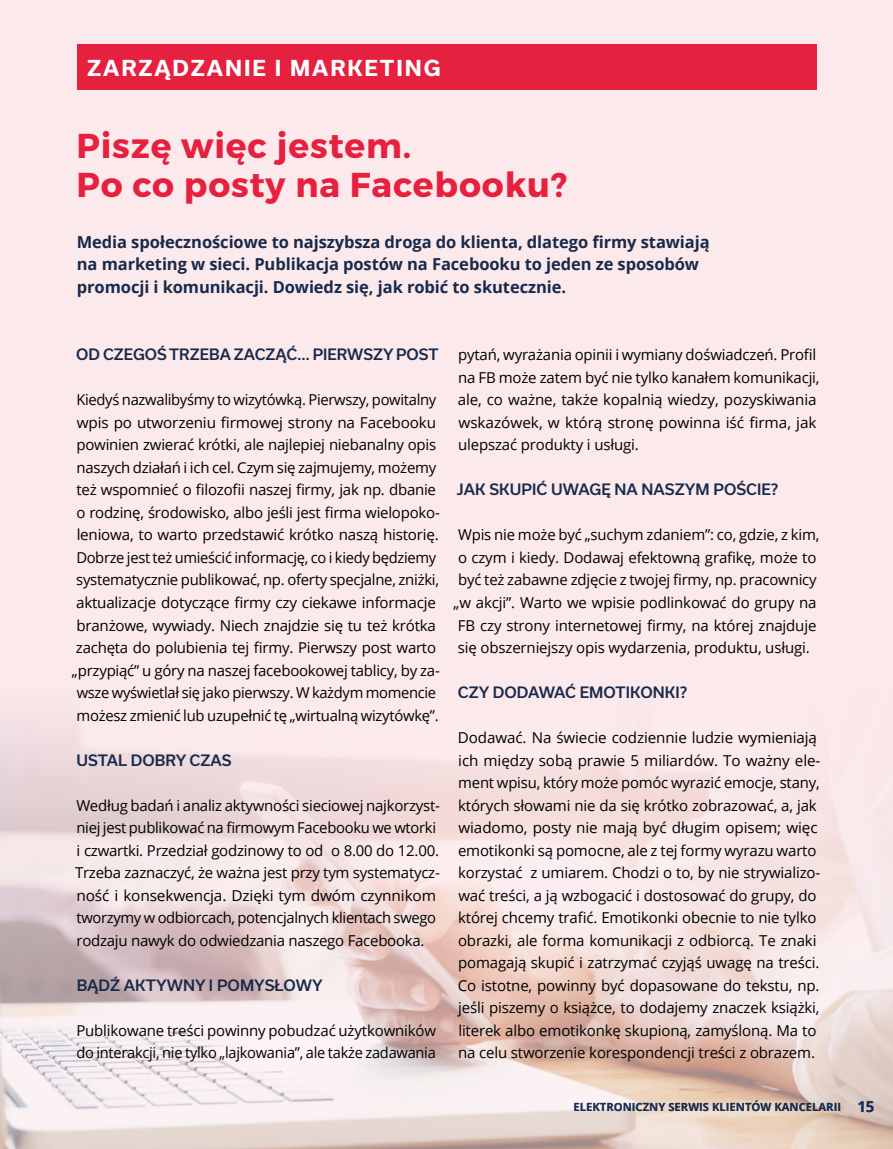
<style>
.page{position:relative;width:893px;height:1149px;background:#fff}
.page>*{position:absolute;margin:0;border:0;box-sizing:border-box;transform-origin:0 0}
.t1{font:34.5px/39px "Trueno Bd";letter-spacing:.025em;color:#e6203f}
.t2{font:700 21px "Usual";letter-spacing:.09em;color:#fff}
.t3{font:700 16.5px/22.5px "Open Sans";letter-spacing:-.005em;color:#182a4b}
.t4{font:15px/22.5px "Open Sans";letter-spacing:-.01em;color:#000}
.t5{font:500 15px "Usual";letter-spacing:.005em;color:#182a4b}
.t6{font:700 11.25px "Open Sans";color:#152e55}
.s1{font-size:15px}
</style>
<div class="page">
<div style="left:0;top:0;width:893px;height:1148px;background:#fce9ec"></div>
<div style="left:77px;top:44px;width:739px;height:46px;background:#e6203f"></div>
<img style="left:0;top:727px;width:893px;height:421px">
<h2 class="t2" style="left:87px;top:56px;width:355px">ZARZĄDZANIE I MARKETING</h2>
<h1 class="t1" style="left:76px;top:127px;width:492px">Piszę więc jestem.<br>Po co posty na Facebooku?</h1>
<p class="t3" style="left:77px;top:230px;width:634px">Media społecznościowe to najszybsza droga do klienta, dlatego firmy stawiają na marketing w sieci. Publikacja postów na Facebooku to jeden ze sposobów promocji i komunikacji. Dowiedz się, jak robić to skutecznie.</p>
<p class="t5" style="left:76px;top:346px;width:364px">OD CZEGOŚ TRZEBA ZACZĄĆ… PIERWSZY POST</p>
<p class="t4" style="left:72px;top:388px;width:369px;text-align:center">Kiedyś nazwalibyśmy to wizytówką. Pierwszy, powitalny wpis po utworzeniu firmowej strony na Facebooku powinien zwierać krótki, ale najlepiej niebanalny opis naszych działań i ich cel. Czym się zajmujemy, możemy też wspomnieć o filozofii naszej firmy, jak np. dbanie o rodzinę, środowisko, albo jeśli jest firma wielopoko&shy;leniowa, to warto przedstawić krótko naszą historię.<br>Dobrze jest też umieścić informację, co i kiedy będziemy systematycznie publikować, np. oferty specjalne, zniżki, aktualizacje dotyczące firmy czy ciekawe informacje branżowe, wywiady. Niech znajdzie się tu też krótka zachęta do polubienia tej firmy. Pierwszy post warto „przypiąć” u góry na naszej facebookowej tablicy, by za&shy;wsze wyświetlał się jako pierwszy. W każdym momencie możesz zmienić lub uzupełnić tę „wirtualną wizytówkę”.</p>
<p class="t5" style="left:77px;top:751px;width:157px">USTAL DOBRY CZAS</p>
<p class="t4" style="left:75px;top:793px;width:366px">Według badań i analiz aktywności sieciowej najkorzyst&shy;niej jest publikować na firmowym Facebooku we wtorki i czwartki. Przedział godzinowy to od o 8.00 do 12.00.<br>Trzeba zaznaczyć, że ważna jest przy tym systematycz&shy;ność i konsekwencja. Dzięki tym dwóm czynnikom tworzymy w odbiorcach, potencjalnych klientach swego rodzaju nawyk do odwiedzania naszego Facebooka.</p>
<p class="t5" style="left:77px;top:976px;width:247px">BĄDŹ AKTYWNY I POMYSŁOWY</p>
<p class="t4" style="left:76px;top:1018px;width:361px">Publikowane treści powinny pobudzać użytkowników do interakcji, nie tylko „lajkowania”, ale także zadawania</p>
<p class="t4" style="left:458px;top:343px;width:363px">pytań, wyrażania opinii i wymiany doświadczeń. Profil na FB może zatem być nie tylko kanałem komunikacji, ale, co ważne, także kopalnią wiedzy, pozyskiwania wskazówek, w którą stronę powinna iść firma, jak ulepszać produkty i usługi.</p>
<p class="t5" style="left:457px;top:481px;width:323px">JAK SKUPIĆ UWAGĘ NA NASZYM POŚCIE?</p>
<p class="t4" style="left:454px;top:523px;width:368px;text-align:center">Wpis nie może być „suchym zdaniem”: co, gdzie, z kim, o czym i kiedy. Dodawaj efektowną grafikę, może to być też zabawne zdjęcie z twojej firmy, np. pracownicy „w akcji”. Warto we wpisie podlinkować do grupy na FB czy strony internetowej firmy, na której znajduje się obszerniejszy opis wydarzenia, produktu, usługi.</p>
<p class="t5" style="left:458px;top:683px;width:231px">CZY DODAWAĆ EMOTIKONKI?</p>
<p class="t4" style="left:458px;top:725px;width:364px">Dodawać. Na świecie codziennie ludzie wymieniają ich między sobą prawie 5 miliardów. To ważny ele&shy;ment wpisu, który może pomóc wyrazić emocje, stany, których słowami nie da się krótko zobrazować, a, jak wiadomo, posty nie mają być długim opisem; więc emotikonki są pomocne, ale z tej formy wyrazu warto korzystać z umiarem. Chodzi o to, by nie strywializo&shy;wać treści, a ją wzbogacić i dostosować do grupy, do której chcemy trafić. Emotikonki obecnie to nie tylko obrazki, ale forma komunikacji z odbiorcą. Te znaki pomagają skupić i zatrzymać czyjąś uwagę na treści.<br>Co istotne, powinny być dopasowane do tekstu, np. jeśli piszemy o książce, to dodajemy znaczek książki, literek albo emotikonkę skupioną, zamyśloną. Ma to na celu stworzenie korespondencji treści z obrazem.</p>
<p class="t6" style="left:573px;top:1099px;width:303px">ELEKTRONICZNY SERWIS KLIENTÓW KANCELARII <span class="s1">15</span></p>
</div>
